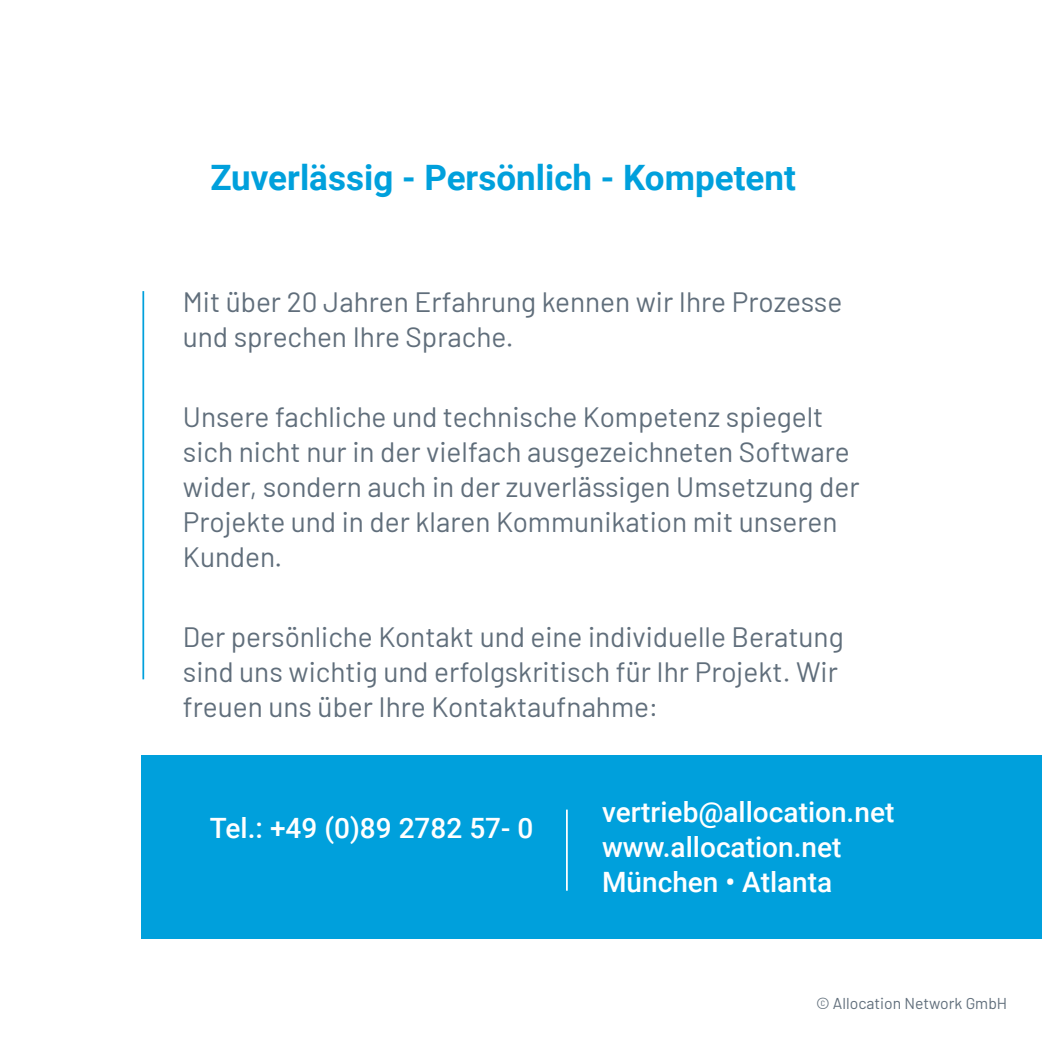
<style>
.page{position:relative;width:1042px;height:1042px;background:#fff}
.page>*{position:absolute;margin:0;border:0;box-sizing:border-box;transform-origin:0 0}
.t1{font:700 35px "Roboto";color:#00a0dc}
.t2{font:28px/35px "Barlow";color:#606e7b}
.t3{font:500 28px/35px "Roboto";color:#fff}
.t4{font:15.75px "Barlow";color:#606e7b}
</style>
<div class="page">
<hr style="left:142px;top:291px;width:2px;height:388px;background:#00a0dc">
<div style="left:141px;top:755px;width:901px;height:184px;background:#00a0dc"></div>
<hr style="left:566px;top:809px;width:2px;height:81px;background:#fff">
<p class="t1" style="left:210px;top:153px;width:587px">Zuverlässig - Persönlich - Kompetent</p>
<p class="t2" style="left:183px;top:282px;width:661px">Mit über 20 Jahren Erfahrung kennen wir Ihre Prozesse und sprechen Ihre Sprache.</p>
<p class="t2" style="left:183px;top:397px;width:678px">Unsere fachliche und technische Kompetenz spiegelt sich nicht nur in der vielfach ausgezeichneten Software wider, sondern auch in der zuverlässigen Umsetzung der Projekte und in der klaren Kommunikation mit unseren Kunden.</p>
<p class="t2" style="left:183px;top:617px;width:662px">Der persönliche Kontakt und eine individuelle Beratung sind uns wichtig und erfolgskritisch für Ihr Projekt. Wir freuen uns über Ihre Kontaktaufnahme:</p>
<p class="t3" style="left:210px;top:809px;width:325px">Tel.: +49 (0)89 2782 57- 0</p>
<p class="t3" style="left:602px;top:794px;width:294px">vertrieb@allocation.net www.allocation.net<br>München • Atlanta</p>
<p class="t4" style="left:816px;top:992px;width:193px">© Allocation Network GmbH</p>
</div>
